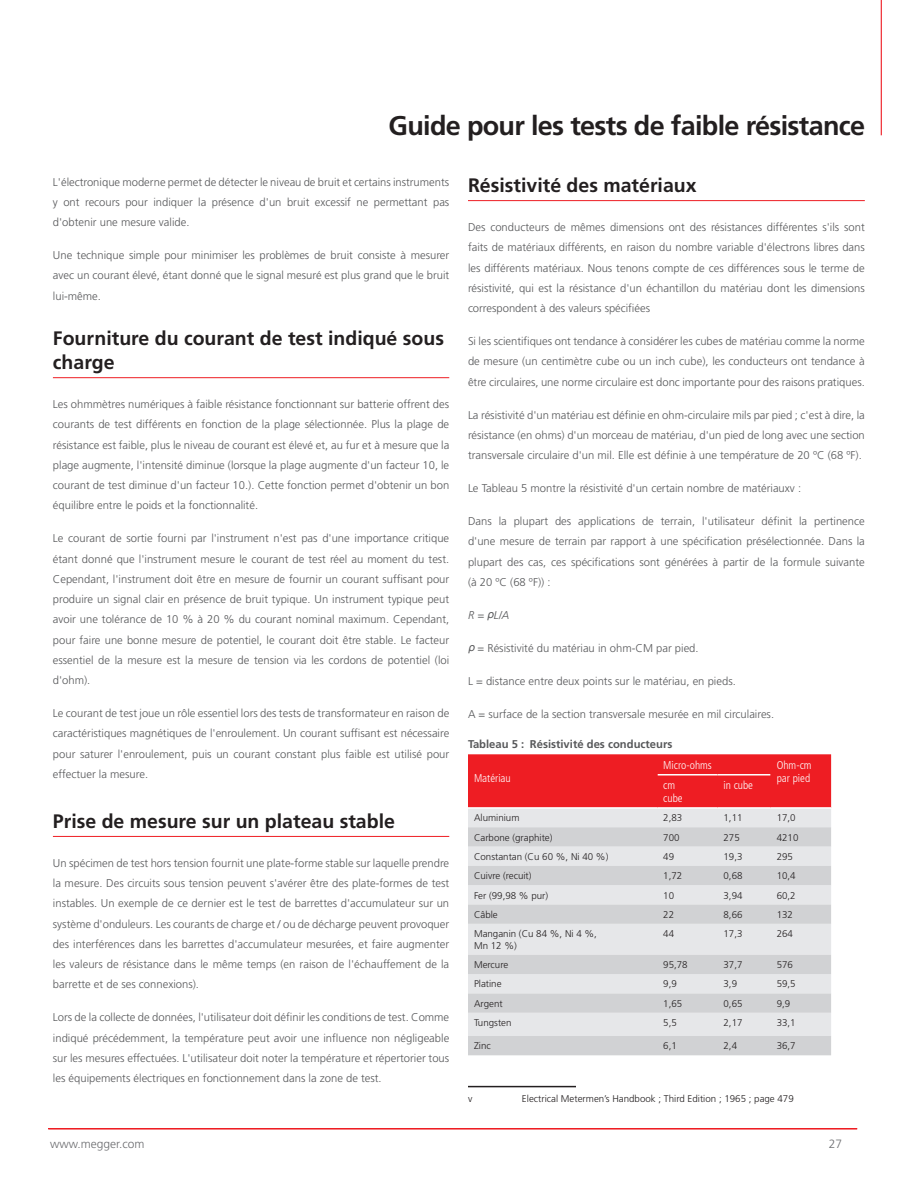
<style>
.page{position:relative;width:918px;height:1188px;background:#fff}
.page>*{position:absolute;margin:0;border:0;box-sizing:border-box;transform-origin:0 0}
.t1{font:700 27px "Frutiger LT Pro";letter-spacing:-.025em;color:#231f20}
.Subhead-UNDERLINE{font:700 19.5px/24px "Frutiger LT Pro";color:#231f20}
.t2{font:300 12px "Frutiger LT Pro";color:#6c6d70}
.Body{font:300 11.25px/20.2px "Frutiger LT Pro";color:#57585a;text-align:justify}
.Table_Primary_Headin{font:300 condensed 11.25px/12.8px "Frutiger LT Pro";color:#fff}
.t3{font:700 11.25px "Frutiger LT Pro";color:#57585a}
.Body-2{font:italic 300 11.25px "Frutiger LT Pro";color:#57585a}
.Table_Item_Content{font:300 9.75px/11.7px "Frutiger LT Pro";color:#231f20}
.Footnote{font:300 9.75px "Frutiger LT Pro";color:#231f20}
.s1{font-family:"Arial Unicode MS";font-weight:400}
.s2{font-family:"Arial Unicode MS";font-weight:400;font-style:italic}
</style>
<div class="page">
<hr style="left:53px;top:377px;width:396px;height:1px;background:#ee1d23">
<hr style="left:53px;top:836px;width:396px;height:1px;background:#ee1d23">
<hr style="left:468px;top:200px;width:397px;height:1px;background:#ee1d23">
<div style="left:468px;top:754px;width:363px;height:53px;background:#ee1d23"></div>
<div style="left:468px;top:809px;width:363px;height:18px;background:#e6e7e9"></div>
<svg style="left:468px;top:827px;width:363px;height:228px;background:#dbdcde"></svg>
<hr style="left:658px;top:774px;width:60px;height:2px;background:#fff">
<hr style="left:718px;top:774px;width:52px;height:2px;background:#fff">
<hr style="left:468px;top:1086px;width:108px;height:1px;background:#231f20">
<hr style="left:48px;top:1129px;width:809px;height:1px;background:#ee1d23">
<hr style="left:881px;top:0;width:1px;height:135px;background:#ee1d23">
<h1 class="t1" style="left:389px;top:110px;width:478px">Guide pour les tests de faible résistance</h1>
<p class="Body" style="left:53px;top:172px;width:398px">L'électronique moderne permet de détecter le niveau de bruit et certains instruments y ont recours pour indiquer la présence d'un bruit excessif ne permettant pas d'obtenir une mesure valide.</p>
<p class="Body" style="left:53px;top:245px;width:398px">Une technique simple pour minimiser les problèmes de bruit consiste à mesurer avec un courant élevé, étant donné que le signal mesuré est plus grand que le bruit lui-même.</p>
<p class="Subhead-UNDERLINE" style="left:53px;top:326px;width:393px">Fourniture du courant de test indiqué sous charge</p>
<p class="Body" style="left:53px;top:394px;width:398px">Les ohmmètres numériques à faible résistance fonctionnant sur batterie offrent des courants de test différents en fonction de la plage sélectionnée. Plus la plage de résistance est faible, plus le niveau de courant est élevé et, au fur et à mesure que la plage augmente, l'intensité diminue (lorsque la plage augmente d'un facteur 10, le courant de test diminue d'un facteur 10.). Cette fonction permet d'obtenir un bon équilibre entre le poids et la fonctionnalité.</p>
<p class="Body" style="left:53px;top:529px;width:398px">Le courant de sortie fourni par l'instrument n'est pas d'une importance critique étant donné que l'instrument mesure le courant de test réel au moment du test.<br>Cependant, l'instrument doit être en mesure de fournir un courant suffisant pour produire un signal clair en présence de bruit typique. Un instrument typique peut avoir une tolérance de 10 % à 20 % du courant nominal maximum. Cependant, pour faire une bonne mesure de potentiel, le courant doit être stable. Le facteur essentiel de la mesure est la mesure de tension via les cordons de potentiel (loi d'ohm).</p>
<p class="Body" style="left:53px;top:703px;width:398px">Le courant de test joue un rôle essentiel lors des tests de transformateur en raison de caractéristiques magnétiques de l'enroulement. Un courant suffisant est nécessaire pour saturer l'enroulement, puis un courant constant plus faible est utilisé pour effectuer la mesure.</p>
<p class="Subhead-UNDERLINE" style="left:53px;top:809px;width:344px">Prise de mesure sur un plateau stable</p>
<p class="Body" style="left:53px;top:853px;width:398px">Un spécimen de test hors tension fournit une plate-forme stable sur laquelle prendre la mesure. Des circuits sous tension peuvent s'avérer être des plate-formes de test instables. Un exemple de ce dernier est le test de barrettes d'accumulateur sur un système d'onduleurs. Les courants de charge et / ou de décharge peuvent provoquer des interférences dans les barrettes d'accumulateur mesurées, et faire augmenter les valeurs de résistance dans le même temps (en raison de l'échauffement de la barrette et de ses connexions).</p>
<p class="Body" style="left:53px;top:1008px;width:398px">Lors de la collecte de données, l'utilisateur doit définir les conditions de test. Comme indiqué précédemment, la température peut avoir une influence non négligeable sur les mesures effectuées. L'utilisateur doit noter la température et répertorier tous les équipements électriques en fonctionnement dans la zone de test.</p>
<p class="Subhead-UNDERLINE" style="left:468px;top:173px;width:230px">Résistivité des matériaux</p>
<p class="Body" style="left:468px;top:217px;width:398px">Des conducteurs de mêmes dimensions ont des résistances différentes s'ils sont faits de matériaux différents, en raison du nombre variable d'électrons libres dans les différents matériaux. Nous tenons compte de ces différences sous le terme de résistivité, qui est la résistance d'un échantillon du matériau dont les dimensions correspondent à des valeurs spécifiées</p>
<p class="Body" style="left:468px;top:331px;width:398px">Si les scientifiques ont tendance à considérer les cubes de matériau comme la norme de mesure (un centimètre cube ou un inch cube), les conducteurs ont tendance à être circulaires, une norme circulaire est donc importante pour des raisons pratiques.</p>
<p class="Body" style="left:468px;top:405px;width:398px">La résistivité d'un matériau est définie en ohm-circulaire mils par pied ; c'est à dire, la résistance (en ohms) d'un morceau de matériau, d'un pied de long avec une section transversale circulaire d'un mil. Elle est définie à une température de 20 ºC (68 ºF).</p>
<p class="Body" style="left:468px;top:478px;width:335px">Le Tableau 5 montre la résistivité d'un certain nombre de matériauxv :</p>
<p class="Body" style="left:468px;top:511px;width:398px">Dans la plupart des applications de terrain, l'utilisateur définit la pertinence d'une mesure de terrain par rapport à une spécification présélectionnée. Dans la plupart des cas, ces spécifications sont générées à partir de la formule suivante (à 20 ºC (68 ºF)) :</p>
<p class="Body-2" style="left:468px;top:608px;width:43px">R = <span class="s1">ρ</span>L/A</p>
<p class="Body" style="left:468px;top:638px;width:232px"><span class="s2">ρ</span> = Résistivité du matériau in ohm-CM par pied.</p>
<p class="Body" style="left:468px;top:671px;width:269px">L = distance entre deux points sur le matériau, en pieds.</p>
<p class="Body" style="left:468px;top:704px;width:308px">A = surface de la section transversale mesurée en mil circulaires.</p>
<p class="t3" style="left:468px;top:737px;width:206px">Tableau 5 : Résistivité des conducteurs</p>
<p class="Table_Primary_Headin" style="left:474px;top:771px;width:38px">Matériau</p>
<p class="Table_Primary_Headin" style="left:663px;top:759px;width:50px">Micro-ohms</p>
<p class="Table_Primary_Headin" style="left:777px;top:759px;width:36px">Ohm-cm par pied</p>
<p class="Table_Primary_Headin" style="left:663px;top:779px;width:21px">cm cube</p>
<p class="Table_Primary_Headin" style="left:724px;top:779px;width:31px">in cube</p>
<p class="Table_Item_Content" style="left:474px;top:812px;width:47px">Aluminium</p>
<p class="Table_Item_Content" style="left:663px;top:812px;width:20px">2,83</p>
<p class="Table_Item_Content" style="left:724px;top:812px;width:20px">1,11</p>
<p class="Table_Item_Content" style="left:777px;top:812px;width:20px">17,0</p>
<p class="Table_Item_Content" style="left:474px;top:831px;width:80px">Carbone (graphite)</p>
<p class="Table_Item_Content" style="left:663px;top:831px;width:18px">700</p>
<p class="Table_Item_Content" style="left:724px;top:831px;width:18px">275</p>
<p class="Table_Item_Content" style="left:777px;top:831px;width:23px">4210</p>
<p class="Table_Item_Content" style="left:474px;top:851px;width:136px">Constantan (Cu 60 %, Ni 40 %)</p>
<p class="Table_Item_Content" style="left:663px;top:851px;width:12px">49</p>
<p class="Table_Item_Content" style="left:724px;top:851px;width:20px">19,3</p>
<p class="Table_Item_Content" style="left:777px;top:851px;width:18px">295</p>
<p class="Table_Item_Content" style="left:474px;top:870px;width:59px">Cuivre (recuit)</p>
<p class="Table_Item_Content" style="left:663px;top:870px;width:20px">1,72</p>
<p class="Table_Item_Content" style="left:724px;top:870px;width:20px">0,68</p>
<p class="Table_Item_Content" style="left:777px;top:870px;width:20px">10,4</p>
<p class="Table_Item_Content" style="left:474px;top:889px;width:76px">Fer (99,98 % pur)</p>
<p class="Table_Item_Content" style="left:663px;top:889px;width:12px">10</p>
<p class="Table_Item_Content" style="left:724px;top:889px;width:20px">3,94</p>
<p class="Table_Item_Content" style="left:777px;top:889px;width:20px">60,2</p>
<p class="Table_Item_Content" style="left:474px;top:909px;width:25px">Câble</p>
<p class="Table_Item_Content" style="left:663px;top:909px;width:12px">22</p>
<p class="Table_Item_Content" style="left:724px;top:909px;width:20px">8,66</p>
<p class="Table_Item_Content" style="left:777px;top:909px;width:18px">132</p>
<p class="Table_Item_Content" style="left:474px;top:928px;width:125px">Manganin (Cu 84 %, Ni 4 %,<br>Mn 12 %)</p>
<p class="Table_Item_Content" style="left:663px;top:928px;width:12px">44</p>
<p class="Table_Item_Content" style="left:724px;top:928px;width:20px">17,3</p>
<p class="Table_Item_Content" style="left:777px;top:928px;width:18px">264</p>
<p class="Table_Item_Content" style="left:474px;top:959px;width:36px">Mercure</p>
<p class="Table_Item_Content" style="left:663px;top:959px;width:26px">95,78</p>
<p class="Table_Item_Content" style="left:724px;top:959px;width:20px">37,7</p>
<p class="Table_Item_Content" style="left:777px;top:959px;width:18px">576</p>
<p class="Table_Item_Content" style="left:474px;top:978px;width:29px">Platine</p>
<p class="Table_Item_Content" style="left:663px;top:978px;width:15px">9,9</p>
<p class="Table_Item_Content" style="left:724px;top:978px;width:15px">3,9</p>
<p class="Table_Item_Content" style="left:777px;top:978px;width:20px">59,5</p>
<p class="Table_Item_Content" style="left:474px;top:998px;width:30px">Argent</p>
<p class="Table_Item_Content" style="left:663px;top:998px;width:20px">1,65</p>
<p class="Table_Item_Content" style="left:724px;top:998px;width:20px">0,65</p>
<p class="Table_Item_Content" style="left:777px;top:998px;width:15px">9,9</p>
<p class="Table_Item_Content" style="left:474px;top:1017px;width:39px">Tungsten</p>
<p class="Table_Item_Content" style="left:663px;top:1017px;width:15px">5,5</p>
<p class="Table_Item_Content" style="left:724px;top:1017px;width:20px">2,17</p>
<p class="Table_Item_Content" style="left:777px;top:1017px;width:20px">33,1</p>
<p class="Table_Item_Content" style="left:474px;top:1040px;width:18px">Zinc</p>
<p class="Table_Item_Content" style="left:663px;top:1040px;width:15px">6,1</p>
<p class="Table_Item_Content" style="left:724px;top:1040px;width:15px">2,4</p>
<p class="Table_Item_Content" style="left:777px;top:1040px;width:20px">36,7</p>
<p class="Footnote" style="left:468px;top:1093px;width:6px">v</p>
<p class="Footnote" style="left:522px;top:1093px;width:273px">Electrical Metermen’s Handbook ; Third Edition ; 1965 ; page 479</p>
<p class="t2" style="left:50px;top:1137px;width:96px">www.megger.com</p>
<p class="t2" style="left:829px;top:1137px;width:15px">27</p>
</div>
